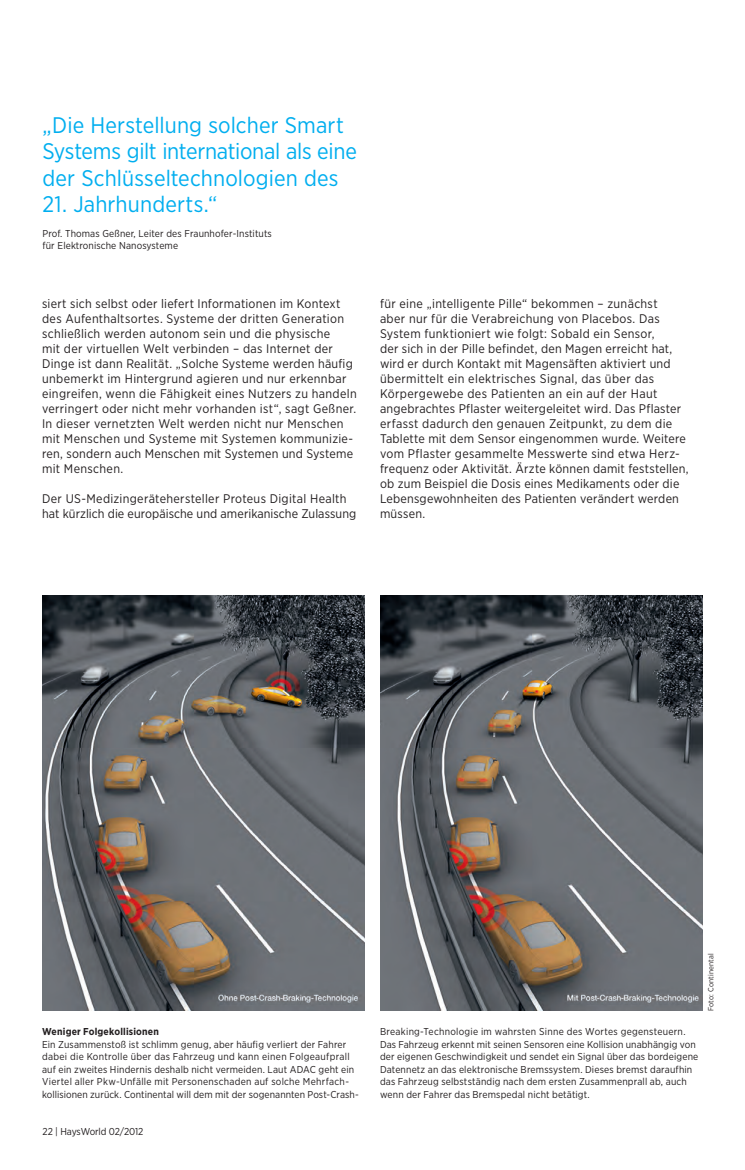
<style>
.page{position:relative;width:745px;height:1170px;background:#fff}
.page>*{position:absolute;margin:0;border:0;box-sizing:border-box;transform-origin:0 0}
.t1{font:22.5px/26.2px "Gotham Narrow";letter-spacing:.005em;color:#00aeef}
.Bodycopy{font:12.5px/15px "Gotham Narrow";letter-spacing:.02em;color:#231f20}
.Bodycopy-2{font:10px/12.5px "Gotham Narrow";letter-spacing:.015em;color:#231f20}
.Bodycopy-3{font:10px "Gotham Narrow";letter-spacing:-.01em;color:#231f20}
.Bodycopy-4{font:7.5px "Gotham Narrow";letter-spacing:.02em;color:#231f20}
.s1{font-weight:700}
</style>
<div class="page">
<img style="left:42px;top:596px;width:323px;height:414px">
<img style="left:380px;top:596px;width:322px;height:414px">
<p class="t1" style="left:42px;top:112px;width:316px">„Die Herstellung solcher Smart<br>Systems gilt international als eine der Schlüsseltechnologien des</p>
<p class="t1" style="left:42px;top:190px;width:176px">21. Jahrhunderts.“</p>
<p class="Bodycopy-2" style="left:42px;top:227px;width:231px">Prof. Thomas Geßner, Leiter des Fraunhofer-Instituts für Elektronische Nanosysteme</p>
<p class="Bodycopy" style="left:42px;top:295px;width:316px">siert sich selbst oder liefert Informationen im Kontext des Aufenthaltsortes. Systeme der dritten Generation schließlich werden autonom sein und die physische<br>mit der virtuellen Welt verbinden – das Internet der Dinge ist dann Realität. „Solche Systeme werden häufig unbemerkt im Hintergrund agieren und nur erkennbar eingreifen, wenn die Fähigkeit eines Nutzers zu handeln verringert oder nicht mehr vorhanden ist“, sagt Geßner.<br>In dieser vernetzten Welt werden nicht nur Menschen mit Menschen und Systeme mit Systemen kommunizie&shy;ren, sondern auch Menschen mit Systemen und Systeme mit Menschen.</p>
<p class="Bodycopy" style="left:42px;top:490px;width:315px">Der US-Medizingerätehersteller Proteus Digital Health hat kürzlich die europäische und amerikanische Zulassung</p>
<p class="Bodycopy" style="left:380px;top:295px;width:310px">für eine „intelligente Pille“ bekommen – zunächst<br>aber nur für die Verabreichung von Placebos. Das System funktioniert wie folgt: Sobald ein Sensor,<br>der sich in der Pille befindet, den Magen erreicht hat, wird er durch Kontakt mit Magensäften aktiviert und übermittelt ein elektrisches Signal, das über das Körpergewebe des Patienten an ein auf der Haut angebrachtes Pflaster weitergeleitet wird. Das Pflaster erfasst dadurch den genauen Zeitpunkt, zu dem die Tablette mit dem Sensor eingenommen wurde. Weitere vom Pflaster gesammelte Messwerte sind etwa Herz&shy;frequenz oder Aktivität. Ärzte können damit feststellen, ob zum Beispiel die Dosis eines Medikaments oder die Lebensgewohnheiten des Patienten verändert werden müssen.</p>
<p class="Bodycopy-2" style="left:42px;top:1025px;width:318px"><span class="s1">Weniger Folgekollisionen<br></span>Ein Zusammenstoß ist schlimm genug, aber häufig verliert der Fahrer dabei die Kontrolle über das Fahrzeug und kann einen Folgeaufprall auf ein zweites Hindernis deshalb nicht vermeiden. Laut ADAC geht ein Viertel aller Pkw-Unfälle mit Personenschaden auf solche Mehrfach&shy;kollisionen zurück. Continental will dem mit der sogenannten Post-Crash-</p>
<p class="Bodycopy-2" style="left:380px;top:1025px;width:320px">Breaking-Technologie im wahrsten Sinne des Wortes gegensteuern.<br>Das Fahrzeug erkennt mit seinen Sensoren eine Kollision unabhängig von der eigenen Geschwindigkeit und sendet ein Signal über das bordeigene Datennetz an das elektronische Bremssystem. Dieses bremst daraufhin das Fahrzeug selbstständig nach dem ersten Zusammenprall ab, auch wenn der Fahrer das Bremspedal nicht betätigt.</p>
<p class="Bodycopy-3" style="left:43px;top:1125px;width:102px">22 | HaysWorld 02/2012</p>
<p class="Bodycopy-4" style="left:705px;top:1010px;width:59px;rotate:-90deg">Foto: Continental</p>
</div>
